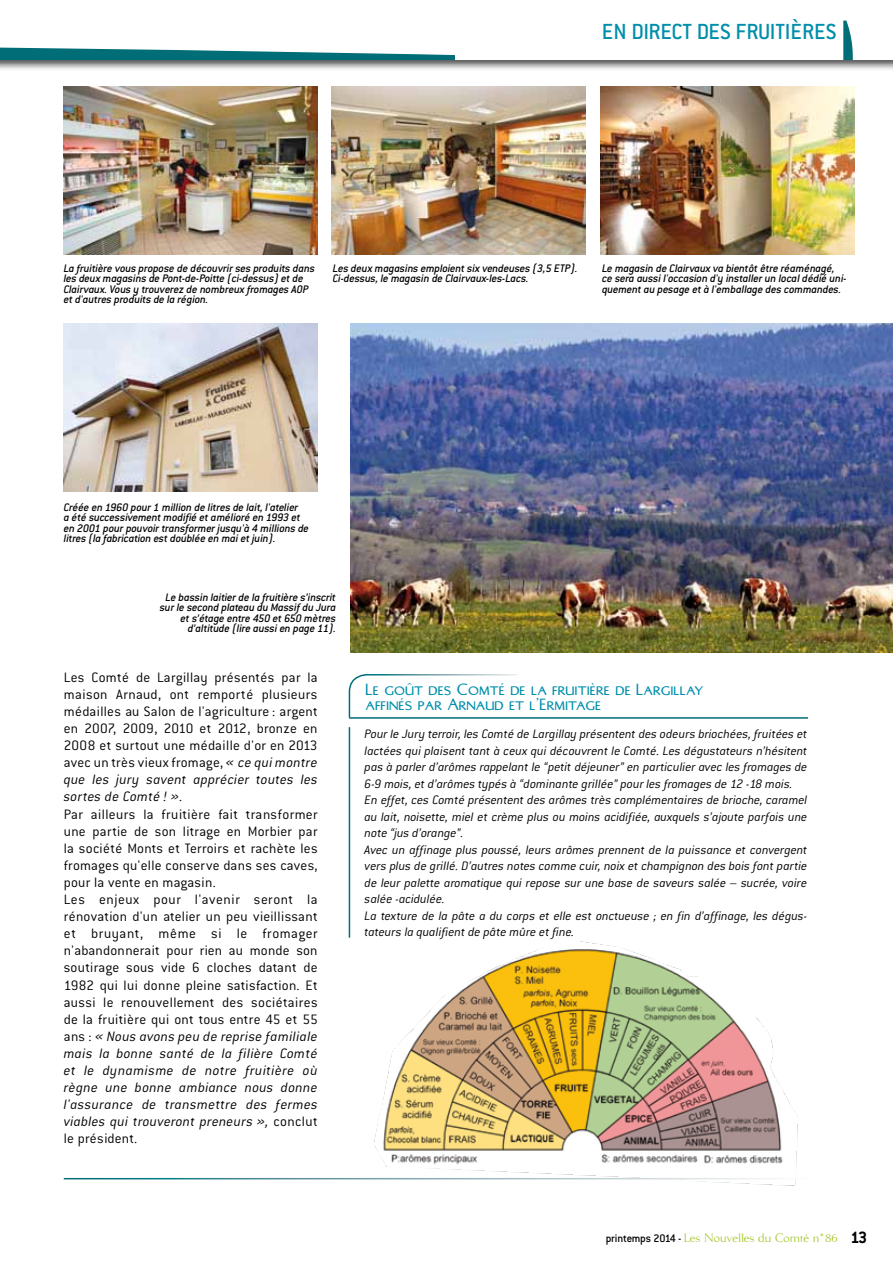
<style>
.page{position:relative;width:893px;height:1263px;background:#fff}
.page>*{position:absolute;margin:0;border:0;box-sizing:border-box;transform-origin:0 0}
.t1{font:500 24px "Conduit ITC";letter-spacing:-.01em;color:#008eab}
.t2{font:18px/15px "Kurosawa Sans SC Bold";color:#008eab}
.t3{font:300 15px/17.1px "Conduit ITC";letter-spacing:.02em;color:#000;text-align:justify}
.t4{font:italic 300 13.5px/16.5px "Conduit ITC";letter-spacing:-.005em;color:#000}
.t5{font:13.5px "Kurosawa Serif";color:#97bf0d}
.t6{font:italic 500 12px/10.5px "Conduit ITC";letter-spacing:-.015em;color:#000}
.s1{font-style:italic}
.s2{font-family:"Conduit ITC";font-weight:500;font-size:12px;color:#000}
.s3{font-family:"Conduit ITC";font-weight:700;font-size:18px;color:#000}
</style>
<div class="page">
<svg style="left:0;top:47px;width:455px;height:13px"></svg>
<div style="left:0;top:60px;width:893px;height:195px;background:#000;opacity:.75"></div>
<svg style="left:843px;top:21px;width:10px;height:39px"></svg>
<svg style="left:0;top:100px;width:893px;height:155px"></svg>
<img style="left:64px;top:86px;width:254px;height:168px">
<img style="left:367px;top:941px;width:431px;height:245px">
<svg style="left:348px;top:674px;width:169px;height:44px"></svg>
<hr style="left:349px;top:717px;width:459px;height:2px;background:#006d77">
<hr style="left:349px;top:727px;width:1px;height:211px;background:#006d77">
<hr style="left:64px;top:1178px;width:744px;height:1px;background:#fff">
<img style="left:351px;top:323px;width:542px;height:330px">
<img style="left:332px;top:86px;width:253px;height:168px">
<img style="left:601px;top:86px;width:254px;height:168px">
<img style="left:64px;top:323px;width:254px;height:168px">
<h1 class="t1" style="left:602px;top:18px;width:236px">EN DIRECT DES FRUITIÈRES</h1>
<p class="t6" style="left:64px;top:263px;width:253px">La fruitière vous propose de découvrir ses produits dans les deux magasins de Pont-de-Poitte (ci-dessus) et de Clairvaux. Vous y trouverez de nombreux fromages AOP et d'autres produits de la région.</p>
<p class="t6" style="left:333px;top:263px;width:246px">Les deux magasins emploient six vendeuses (3,5 …TP).<br>Ci-dessus, le magasin de Clairvaux-les-Lacs.</p>
<p class="t6" style="left:602px;top:263px;width:246px">Le magasin de Clairvaux va bientôt être réaménagé, ce sera aussi l'occasion d'y installer un local dédié uni&shy;quement au pesage et à l'emballage des commandes.</p>
<p class="t6" style="left:64px;top:502px;width:247px">Créée en 1960 pour 1 million de litres de lait, l'atelier<br>a été successivement modifié et amélioré en 1993 et en 2001 pour pouvoir transformer jusqu'à 4 millions de litres (la fabrication est doublée en mai et juin).</p>
<p class="t6" style="left:160px;top:592px;width:178px;text-align:right">Le bassin laitier de la fruitière s’inscrit sur le second plateau du Massif du Jura et s’étage entre 450 et 650 mètres d’altitude (lire aussi en page 11).</p>
<p class="t3" style="left:64px;top:668px;width:255px">Les Comté de Largillay présentés par la maison Arnaud, ont remporté plusieurs médailles au Salon de l'agriculture : argent en 2007, 2009, 2010 et 2012, bronze en 2008 et surtout une médaille d'or en 2013 avec un très vieux fromage, <span class="s1">« ce qui montre que les jury savent apprécier toutes les sortes de Comté ! ».</span></p>
<p class="t3" style="left:64px;top:805px;width:255px;text-align:left">Par ailleurs la fruitière fait transformer une partie de son litrage en Morbier par la société Monts et Terroirs et rachète les fromages qu'elle conserve dans ses caves, pour la vente en magasin.<br>Les enjeux pour l'avenir seront la rénovation d'un atelier un peu vieillissant et bruyant, même si le fromager n'abandonnerait pour rien au monde son soutirage sous vide 6 cloches datant de 1982 qui lui donne pleine satisfaction. Et aussi le renouvellement des sociétaires de la fruitière qui ont tous entre 45 et 55 ans : <span class="s1">« Nous avons peu de reprise familiale mais la bonne santé de la filière Comté et le dynamisme de notre fruitière où règne une bonne ambiance nous donne l'assurance de transmettre des fermes viables qui trouveront preneurs »,</span> conclut le président.</p>
<p class="t2" style="left:366px;top:682px;width:339px">Le goût des Comté de la fruitière de Largillay affinés par Arnaud et l’Ermitage</p>
<p class="t4" style="left:365px;top:726px;width:444px">Pour le Jury terroir, les Comté de Largillay présentent des odeurs briochées, fruitées et lactées qui plaisent tant à ceux qui découvrent le Comté. Les dégustateurs n’hésitent pas à parler d’arômes rappelant le “petit déjeuner” en particulier avec les fromages de 6-9 mois, et d’arômes typés à “dominante grillée” pour les fromages de 12 -18 mois. …n effet, ces Comté présentent des arômes très complémentaires de brioche, caramel au lait, noisette, miel et crème plus ou moins acidifiée, auxquels s’ajoute parfois une note “jus d’orange”.<br>Avec un affinage plus poussé, leurs arômes prennent de la puissance et convergent vers plus de grillé. D’autres notes comme cuir, noix et champignon des bois font partie de leur palette aromatique qui repose sur une base de saveurs salée – sucrée, voire salée -acidulée.<br>La texture de la pâte a du corps et elle est onctueuse ; en fin d’affinage, les dégus&shy;tateurs la qualifient de pâte mûre et fine.</p>
<p class="t5" style="left:606px;top:1231px;width:263px"><span class="s2">printemps 2014 -</span> Les Nouvelles du Comté n° 86 <span class="s3">13</span></p>
</div>
